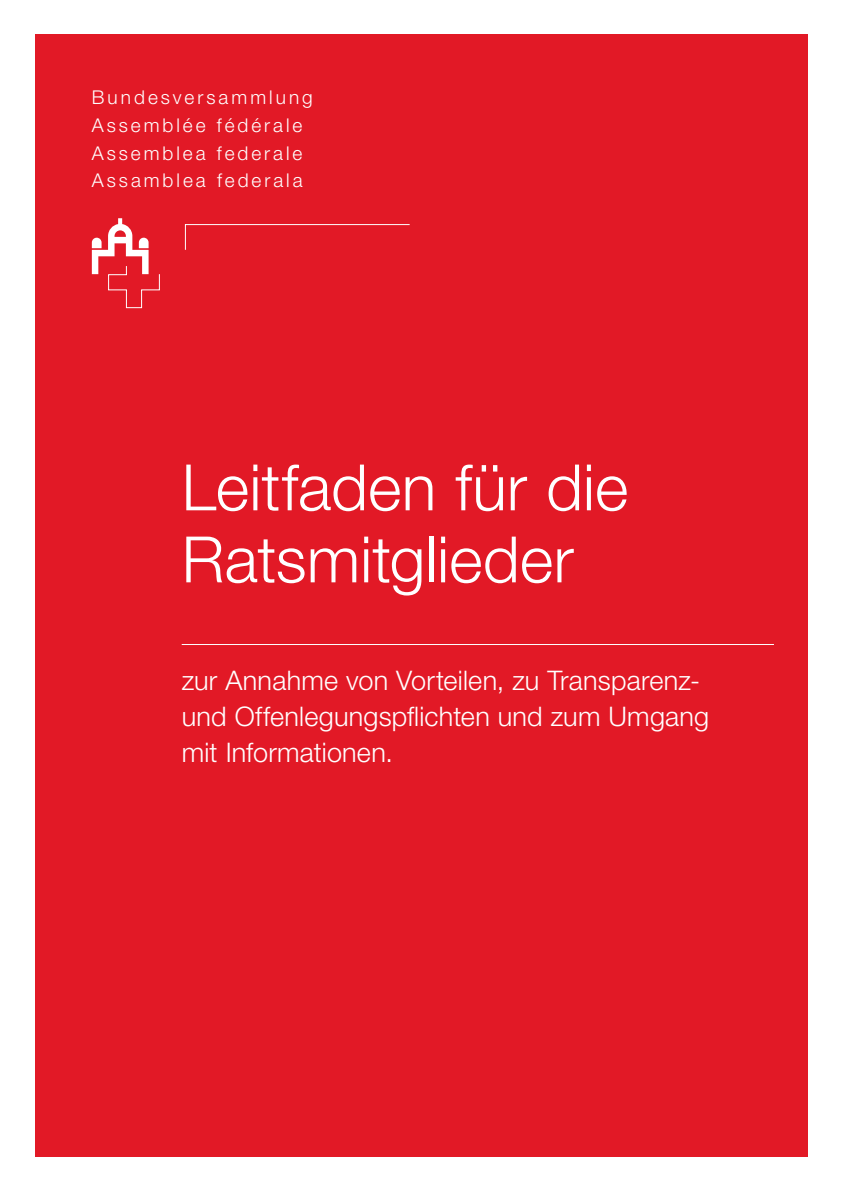
<style>
.page{position:relative;width:842px;height:1191px;background:#fff}
.page>*{position:absolute;margin:0;border:0;box-sizing:border-box;transform-origin:0 0}
.Umschlag_Titel_A5-32Pt{font:300 64px/72px "Helvetica Neue LT Std";letter-spacing:.005em;color:#fff}
.Umschlag_Untertitel_A5{font:300 27px/36px "Helvetica Neue LT Std";letter-spacing:.01em;color:#fff}
.t1{font:300 19px/27.6px "Helvetica Neue LT Std";letter-spacing:.155em;color:#fff}
</style>
<div class="page">
<div style="left:35px;top:34px;width:773px;height:1123px;background:#e21926"></div>
<hr style="left:182px;top:644px;width:592px;height:1px;background:#fff">
<svg style="left:92px;top:218px;width:68px;height:90px"></svg>
<svg style="left:184px;top:224px;width:226px;height:26px"></svg>
<p class="t1" style="left:92px;top:83px;width:223px">Bundesversammlung<br>Assemblée fédérale<br>Assemblea federale<br>Assamblea federala</p>
<p class="Umschlag_Titel_A5-32Pt" style="left:182px;top:450px;width:448px">Leitfaden für die<br>Ratsmitglieder</p>
<p class="Umschlag_Untertitel_A5" style="left:182px;top:662px;width:529px">zur Annahme von Vorteilen, zu Transparenz&shy;und Offenlegungspflichten und zum Umgang mit Informationen.</p>
</div>
